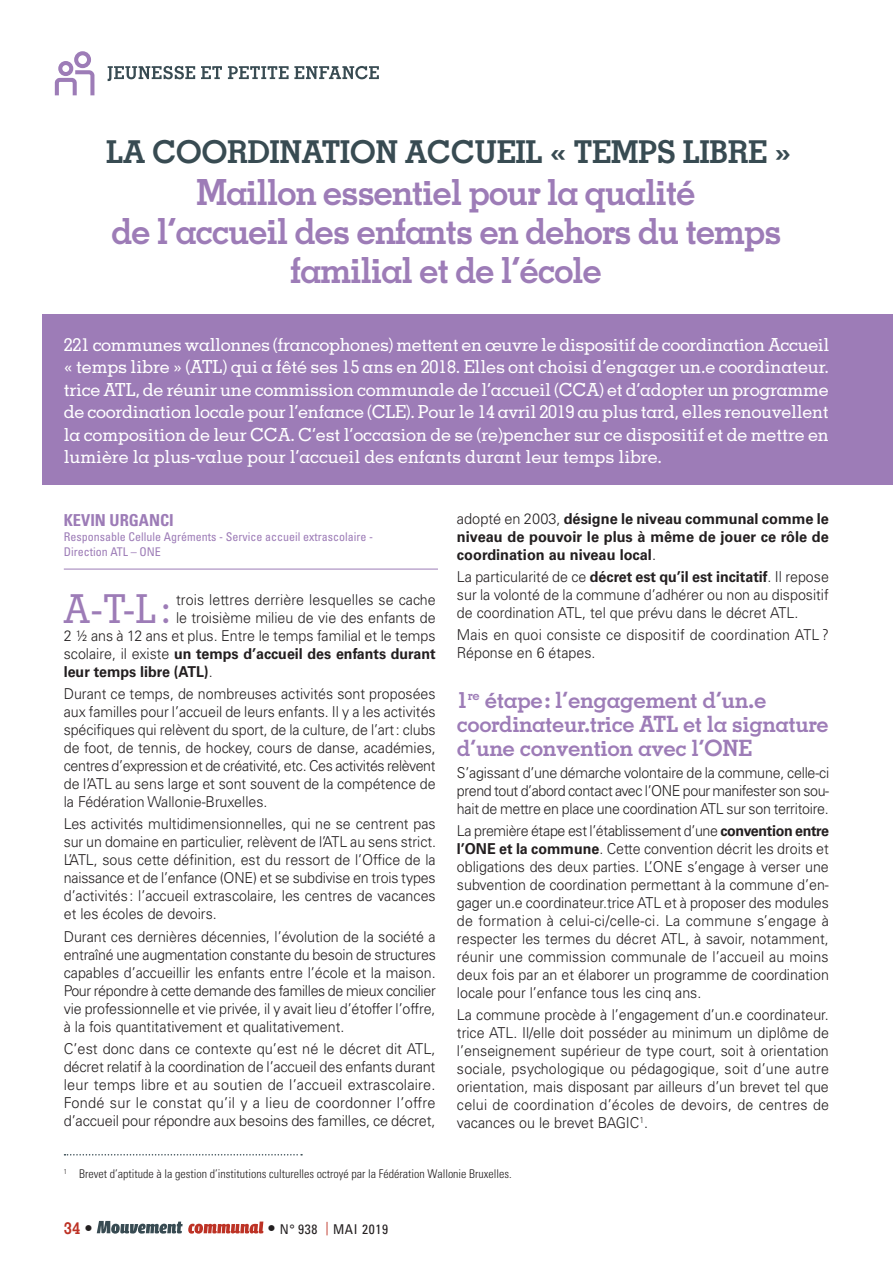
<style>
.page{position:relative;width:893px;height:1263px;background:#fff}
.page>*{position:absolute;margin:0;border:0;box-sizing:border-box;transform-origin:0 0}
.t1{font:500 39.9px "Memphis LT Std";color:#9d7cb7;scale:.95 1}
.t2{font:700 36px/39px "Memphis LT Std";letter-spacing:-.04em;color:#9d7cb7;text-align:center}
.t3{font:700 31.5px "Memphis LT Std";letter-spacing:-.02em;color:#384b52}
.t4{font:700 22.5px/24px "Memphis LT Std";letter-spacing:-.02em;color:#9d7cb7}
.t5{font:500 18px/22.5px "Memphis LT Std";letter-spacing:-.01em;color:#fff;text-align:justify}
.t6{font:700 condensed 16.5px "Univers LT Std";color:#9d7cb7}
.t7{font:700 16.5px "Memphis LT Std";color:#bd3225}
.t8{font:300 15px/18px "Univers LT Std";color:#231f20;text-align:justify;scale:.95 1}
.t9{font:300 15px/18px "Univers LT Std";color:#231f20;text-align:justify}
.t10{font:700 15px/18px "Univers LT Std";color:#231f20;text-align:justify}
.t11{font:700 15px "Univers LT Std";color:#231f20;scale:.95 1}
.t12{font:condensed 13.5px "Univers LT Std";letter-spacing:.05em;color:#231f20}
.t13{font:300 condensed 12px "Univers LT Std";color:#231f20}
.t14{font:condensed 12px/15px "Univers LT Std";color:#9d7cb7}
.s1{font-weight:300}
.s2{font-weight:700}
.s3{color:#231f20}
.s4{font-family:"Memphis LT Std";font-weight:700;font-stretch:normal;font-size:16.5px}
.s5{color:#bd3225}
</style>
<div class="page">
<div style="left:58px;top:61px;width:15px;height:15px;border:4px solid #9d7cb7;border-radius:50%"></div>
<div style="left:74px;top:51px;width:17px;height:17px;border:4px solid #9d7cb7;border-radius:50%"></div>
<svg style="left:54px;top:68px;width:41px;height:28px"></svg>
<svg style="left:108px;top:66px;width:271px;height:15px"></svg>
<svg style="left:65px;top:1154px;width:237px;height:2px"></svg>
<div style="left:43px;top:315px;width:850px;height:170px;background:#9d7cb7"></div>
<hr style="left:64px;top:569px;width:374px;height:1px;background:#9d7cb7">
<svg style="left:97px;top:1221px;width:166px;height:13px"></svg>
<h3 class="t3" style="left:106px;top:139px;width:687px">LA COORDINATION ACCUEIL « TEMPS LIBRE »</h3>
<h2 class="t2" style="left:111px;top:175px;width:672px">Maillon essentiel pour la qualité<br>de l’accueil des enfants en dehors du temps familial et de l’école</h2>
<p class="t5" style="left:64px;top:334px;width:767px">221 communes wallonnes (francophones) mettent en œuvre le dispositif de coordination Accueil « temps libre » (ATL) qui a fêté ses 15 ans en 2018. Elles ont choisi d’engager un.e coordinateur. trice ATL, de réunir une commission communale de l’accueil (CCA) et d’adopter un programme de coordination locale pour l’enfance (CLE). Pour le 14 avril 2019 au plus tard, elles renouvellent la composition de leur CCA. C’est l’occasion de se (re)pencher sur ce dispositif et de mettre en lumière la plus-value pour l’accueil des enfants durant leur temps libre.</p>
<p class="t6" style="left:64px;top:511px;width:111px">KEVIN URGANCI</p>
<p class="t14" style="left:64px;top:529px;width:311px">Responsable Cellule Agréments - Service accueil extrascolaire -<br>Direction ATL – ONE</p>
<h1 class="t1" style="left:63px;top:592px;width:115px">A-T-L :</h1>
<p class="t8" style="left:176px;top:591px;width:275px">trois lettres derrière lesquelles se cache</p>
<p class="t8" style="left:176px;top:609px;width:275px">le troisième milieu de vie des enfants de</p>
<p class="t8" style="left:64px;top:627px;width:393px">2 ½ ans à 12 ans et plus. Entre le temps familial et le temps</p>
<p class="t11" style="left:64px;top:647px;width:393px"><span class="s1">scolaire, il existe</span> un temps d’accueil des enfants durant</p>
<p class="t11" style="left:64px;top:665px;width:158px">leur temps libre (ATL)<span class="s1">.</span></p>
<p class="t8" style="left:64px;top:686px;width:393px">Durant ce temps, de nombreuses activités sont proposées aux familles pour l’accueil de leurs enfants. Il y a les activités spécifiques qui relèvent du sport, de la culture, de l’art : clubs de foot, de tennis, de hockey, cours de danse, académies, centres d’expression et de créativité, etc. Ces activités relèvent de l’ATL au sens large et sont souvent de la compétence de la Fédération Wallonie-Bruxelles.</p>
<p class="t8" style="left:64px;top:816px;width:393px">Les activités multidimensionnelles, qui ne se centrent pas sur un domaine en particulier, relèvent de l’ATL au sens strict.<br>L’ATL, sous cette définition, est du ressort de l’Office de la naissance et de l’enfance (ONE) et se subdivise en trois types d’activités : l’accueil extrascolaire, les centres de vacances et les écoles de devoirs.</p>
<p class="t8" style="left:64px;top:928px;width:393px">Durant ces dernières décennies, l’évolution de la société a entraîné une augmentation constante du besoin de structures capables d’accueillir les enfants entre l’école et la maison.<br>Pour répondre à cette demande des familles de mieux concilier vie professionnelle et vie privée, il y avait lieu d’étoffer l’offre, à la fois quantitativement et qualitativement.</p>
<p class="t9" style="left:64px;top:1040px;width:373px">C’est donc dans ce contexte qu’est né le décret dit ATL, décret relatif à la coordination de l’accueil des enfants durant leur temps libre et au soutien de l’accueil extrascolaire.<br>Fondé sur le constat qu’il y a lieu de coordonner l’offre d’accueil pour répondre aux besoins des familles, ce décret,</p>
<p class="t10" style="left:457px;top:510px;width:373px"><span class="s1">adopté en 2003,</span> désigne le niveau communal comme le niveau de pouvoir le plus à même de jouer ce rôle de coordination au niveau local<span class="s1">.</span></p>
<p class="t8" style="left:457px;top:568px;width:393px">La particularité de ce <span class="s2">décret est qu’il est incitatif</span>. Il repose sur la volonté de la commune d’adhérer ou non au dispositif de coordination ATL, tel que prévu dans le décret ATL.</p>
<p class="t8" style="left:457px;top:627px;width:393px">Mais en quoi consiste ce dispositif de coordination ATL ?<br>Réponse en 6 étapes.</p>
<h3 class="t4" style="left:457px;top:689px;width:373px">1<sup>re</sup> étape : l’engagement d’un. e coordinateur.trice ATL et la signature d’une convention avec l’ONE</h3>
<p class="t8" style="left:457px;top:764px;width:393px">S’agissant d’une démarche volontaire de la commune, celle-ci prend tout d’abord contact avec l’ONE pour manifester son sou&shy;hait de mettre en place une coordination ATL sur son territoire.</p>
<p class="t8" style="left:457px;top:823px;width:393px">La première étape est l’établissement d’une <span class="s2">convention entre l’ONE et la commune</span>. Cette convention décrit les droits et obligations des deux parties. L’ONE s’engage à verser une subvention de coordination permettant à la commune d’en&shy;gager un.e coordinateur.trice ATL et à proposer des modules de formation à celui-ci/celle-ci. La commune s’engage à respecter les termes du décret ATL, à savoir, notamment, réunir une commission communale de l’accueil au moins deux fois par an et élaborer un programme de coordination locale pour l’enfance tous les cinq ans.</p>
<p class="t8" style="left:457px;top:1007px;width:393px">La commune procède à l’engagement d’un.e coordinateur. trice ATL. Il/elle doit posséder au minimum un diplôme de l’enseignement supérieur de type court, soit à orientation sociale, psychologique ou pédagogique, soit d’une autre orientation, mais disposant par ailleurs d’un brevet tel que celui de coordination d’écoles de devoirs, de centres de vacances ou le brevet BAGIC<sup>1</sup>.</p>
<p class="t13" style="left:64px;top:1168px;width:450px"><sup>1</sup> Brevet d’aptitude à la gestion d’institutions culturelles octroyé par la Fédération Wallonie Bruxelles.</p>
<p class="t7" style="left:64px;top:1221px;width:30px">34 <span class="s3">•</span></p>
<p class="t12" style="left:267px;top:1221px;width:122px"><span class="s4">•</span> N° 938 <span class="s5">|</span> MAI 2019</p>
</div>
